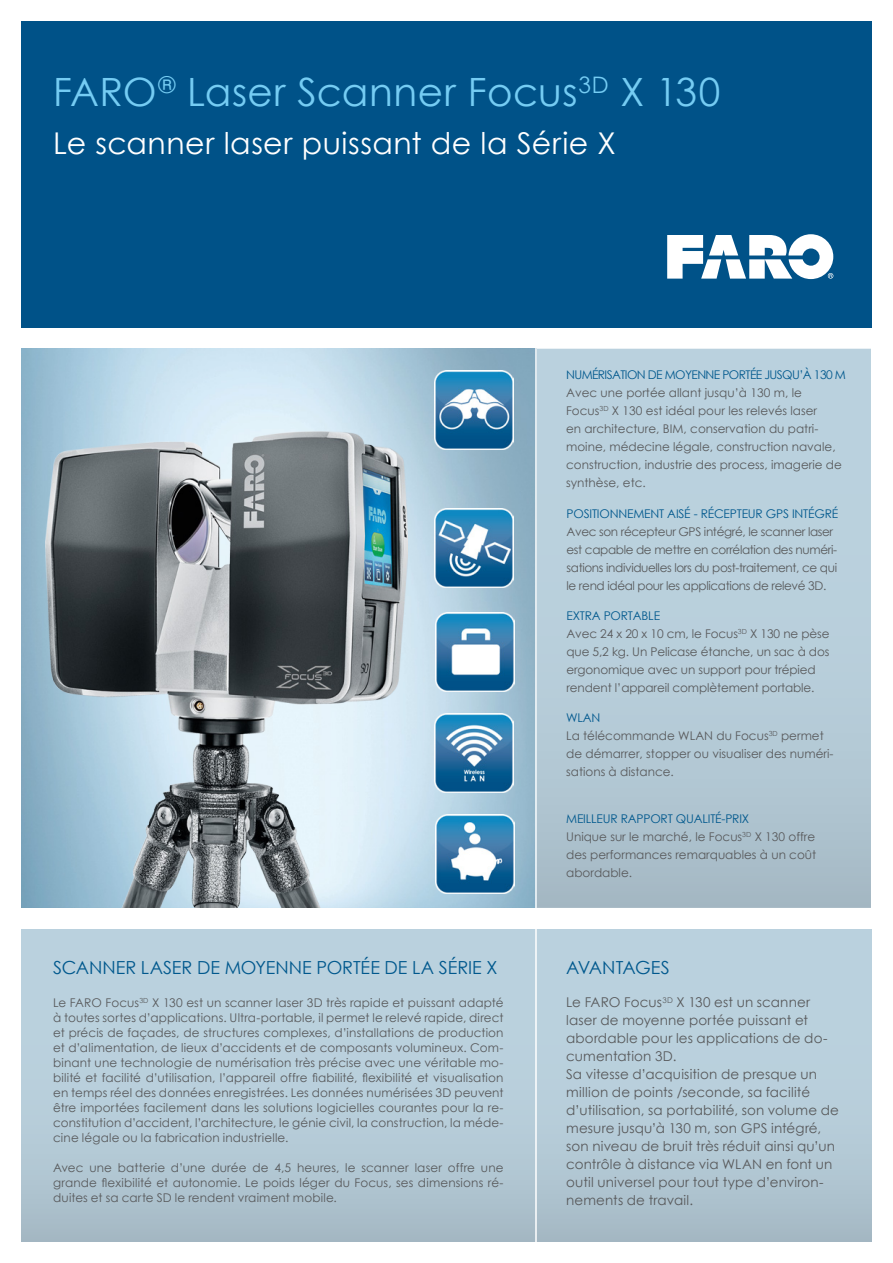
<style>
.page{position:relative;width:893px;height:1263px;background:#fff}
.page>*{position:absolute;margin:0;border:0;box-sizing:border-box;transform-origin:0 0}
.t1{font:39px "Century Gothic";letter-spacing:.01em;color:#75ccf3}
.t2{font:30px "Century Gothic";letter-spacing:.02em;color:#fff}
.t3{font:18px "Century Gothic";color:#00588d}
.t4{font:18px "Century Gothic";letter-spacing:-.02em;color:#00588d}
.t5{font:13.5px/18px "Century Gothic";letter-spacing:.01em;color:#58595b}
.t6{font:12px/18px "Century Gothic";color:#58595b}
.t7{font:12px/18px "Century Gothic";letter-spacing:-.03em;color:#58595b}
.t8{font:12px "Century Gothic";letter-spacing:-.015em;color:#00588d}
.t9{font:12px "Century Gothic";letter-spacing:-.05em;color:#00588d}
.s1{color:#00588d}
</style>
<div class="page">
<div style="left:21px;top:21px;width:851px;height:306px;background:#005288"></div>
<svg style="left:667px;top:234px;width:166px;height:45px"></svg>
<div style="left:21px;top:929px;width:851px;height:313px;background:linear-gradient(to bottom,#bfd7e4,#acc1cc)"></div>
<svg style="left:537px;top:349px;width:334px;height:559px;background:#b5cbd7"></svg>
<img style="left:46px;top:431px;width:362px;height:477px">
<hr style="left:535px;top:345px;width:2px;height:914px;background:#fff">
<img style="left:435px;top:509px;width:79px;height:79px">
<img style="left:435px;top:371px;width:79px;height:79px">
<img style="left:435px;top:713px;width:79px;height:79px">
<img style="left:436px;top:612px;width:79px;height:79px">
<img style="left:436px;top:814px;width:79px;height:79px">
<h1 class="t1" style="left:53px;top:64px;width:669px">FARO<sup>®</sup> Laser Scanner Focus<sup>3D</sup> X 130</h1>
<h2 class="t2" style="left:53px;top:122px;width:564px">Le scanner laser puissant de la Série X</h2>
<p class="t9" style="left:566px;top:367px;width:281px">NUMÉRISATION DE MOYENNE PORTÉE JUSQU’À 130 M</p>
<p class="t6" style="left:566px;top:384px;width:277px">Avec une portée allant jusqu’à 130 m, le Focus<sup>3D</sup> X 130 est idéal pour les relevés laser<br>en architecture, BIM, conservation du patri&shy;moine, médecine légale, construction navale, construction, industrie des process, imagerie de synthèse, etc.</p>
<p class="t8" style="left:566px;top:505px;width:273px">POSITIONNEMENT AISÉ - RÉCEPTEUR GPS INTÉGRÉ</p>
<p class="t7" style="left:566px;top:522px;width:272px">Avec son récepteur GPS intégré, le scanner laser est capable de mettre en corrélation des numéri&shy;sations individuelles lors du post-traitement, ce qui le rend idéal pour les applications de relevé 3D.</p>
<h3 class="t3" style="left:53px;top:954px;width:446px">SCANNER LASER DE MOYENNE PORTÉE DE LA SÉRIE X</h3>
<p class="t6" style="left:53px;top:995px;width:452px;line-height:15px;text-align:justify">Le FARO Focus<sup>3D</sup> X 130 est un scanner laser 3D très rapide et puissant adapté à toutes sortes d’applications. Ultra-portable, il permet le relevé rapide, direct et précis de façades, de structures complexes, d’installations de production et d’alimentation, de lieux d’accidents et de composants volumineux. Com&shy;binant une technologie de numérisation très précise avec une véritable mo&shy;bilité et facilité d’utilisation, l’appareil offre fiabilité, flexibilité et visualisation en temps réel des données enregistrées. Les données numérisées 3D peuvent être importées facilement dans les solutions logicielles courantes pour la re&shy;constitution d’accident, l’architecture, le génie civil, la construction, la méde&shy;cine légale ou la fabrication industrielle.</p>
<p class="t6" style="left:53px;top:1160px;width:452px;line-height:15px;text-align:justify">Avec une batterie d’une durée de 4,5 heures, le scanner laser offre une grande flexibilité et autonomie. Le poids léger du Focus, ses dimensions ré&shy;duites et sa carte SD le rendent vraiment mobile.</p>
<p class="t6" style="left:566px;top:606px;width:265px"><span class="s1">EXTRA PORTABLE<br></span>Avec 24 x 20 x 10 cm, le Focus<sup>3D</sup> X 130 ne pèse que 5,2 kg. Un Pelicase étanche, un sac à dos ergonomique avec un support pour trépied rendent l’appareil complètement portable.</p>
<p class="t6" style="left:566px;top:709px;width:269px"><span class="s1">WLAN<br></span>La télécommande WLAN du Focus<sup>3D</sup> permet de démarrer, stopper ou visualiser des numéri&shy;sations à distance.</p>
<p class="t6" style="left:566px;top:809px;width:252px"><span class="s1">MEILLEUR RAPPORT QUALITÉ-PRIX<br></span>Unique sur le marché, le Focus<sup>3D</sup> X 130 offre des performances remarquables à un coût abordable.</p>
<h3 class="t4" style="left:566px;top:954px;width:105px">AVANTAGES</h3>
<p class="t5" style="left:566px;top:993px;width:274px">Le FARO Focus<sup>3D</sup> X 130 est un scanner laser de moyenne portée puissant et abordable pour les applications de do&shy;cumentation 3D.<br>Sa vitesse d’acquisition de presque un million de points /seconde, sa facilité d’utilisation, sa portabilité, son volume de mesure jusqu’à 130 m, son GPS intégré, son niveau de bruit très réduit ainsi qu’un contrôle à distance via WLAN en font un outil universel pour tout type d’environ&shy;nements de travail.</p>
</div>
